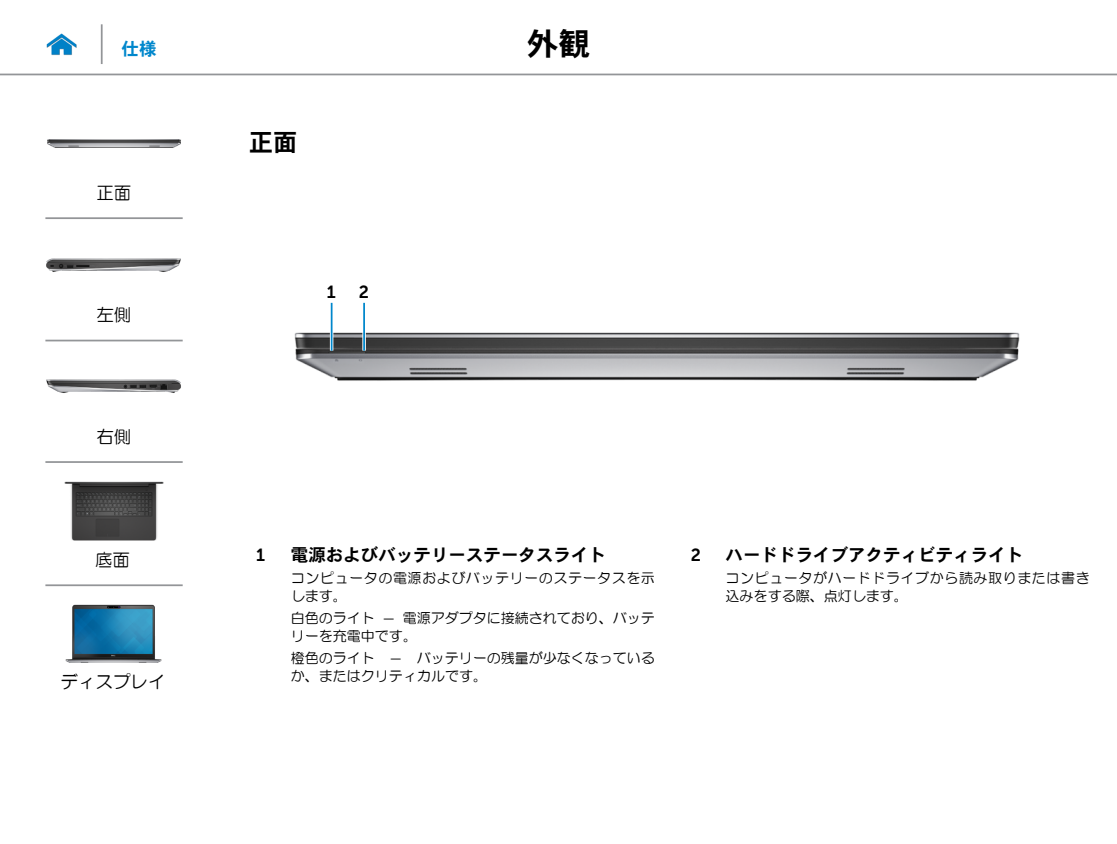
<style>
.page{position:relative;width:1117px;height:844px;background:#fff}
.page>*{position:absolute;margin:0;border:0;box-sizing:border-box;transform-origin:0 0}
.t1{font:31.5px "DFHS Gothic W7 WIN RKSJ H";color:#000}
.Head2{font:24.5px "DFHS Gothic W7 WIN RKSJ H";color:#000}
.Callout_Head{font:17.5px "DFHS Gothic W7 WIN RKSJ H";color:#000}
.t2{font:17.5px "HG Maru Gothic MPRO";color:#000}
.Callout-L{font:17.5px "Museo Sans For Dell 700";color:#000}
.Hyperlink{font:17.5px "DFHS Gothic W7 WIN RKSJ H";color:#0087cc}
.Callout_description{font:14px/17.5px "HG Maru Gothic MPRO";color:#000}
.Callout_description-2{font:14px/17.5px "HG Maru Gothic MPRO";letter-spacing:.04em;color:#000}
.s1{font-family:"Museo Sans For Dell"}
</style>
<div class="page">
<hr style="left:0;top:74px;width:1116px;height:1px;background:#939598">
<img style="left:46px;top:33px;width:31px;height:23px">
<img style="left:294px;top:332px;width:726px;height:49px">
<hr style="left:330px;top:303px;width:3px;height:47px;background:#fff">
<hr style="left:331px;top:303px;width:1px;height:47px;background:#0087cc">
<svg style="left:362px;top:332px;width:4px;height:18px"></svg>
<hr style="left:363px;top:303px;width:2px;height:47px;background:#0087cc">
<hr style="left:101px;top:24px;width:2px;height:40px;background:#939598">
<img style="left:47px;top:139px;width:134px;height:9px">
<img style="left:46px;top:258px;width:135px;height:14px">
<img style="left:46px;top:379px;width:135px;height:14px">
<img style="left:64px;top:481px;width:100px;height:59px">
<img style="left:65px;top:604px;width:97px;height:58px">
<hr style="left:45px;top:217px;width:138px;height:2px;background:#939598">
<hr style="left:45px;top:339px;width:138px;height:2px;background:#939598">
<hr style="left:45px;top:461px;width:138px;height:2px;background:#939598">
<hr style="left:45px;top:584px;width:138px;height:2px;background:#939598">
<p class="Hyperlink" style="left:122px;top:40px;width:36px">仕様</p>
<h1 class="t1" style="left:527px;top:28px;width:64px">外観</h1>
<p class="t2" style="left:96px;top:183px;width:36px">正面</p>
<p class="t2" style="left:96px;top:306px;width:36px">左側</p>
<p class="Head2" style="left:249px;top:129px;width:50px">正面</p>
<p class="Callout-L" style="left:327px;top:282px;width:10px">1</p>
<p class="Callout-L" style="left:359px;top:282px;width:12px">2</p>
<p class="t2" style="left:96px;top:428px;width:36px">右側</p>
<p class="t2" style="left:95px;top:550px;width:37px">底面</p>
<p class="t2" style="left:60px;top:673px;width:106px">ディスプレイ</p>
<p class="Callout-L" style="left:256px;top:544px;width:10px">1</p>
<p class="Callout_Head" style="left:291px;top:545px;width:316px">電源およびバッテリーステータスライト</p>
<p class="Callout_description-2" style="left:291px;top:569px;width:365px">コンピュータの電源およびバッテリーのステータスを示します。</p>
<p class="Callout_description" style="left:291px;top:609px;width:365px">白色のライト <span class="s1">—</span> 電源アダプタに接続されており、バッテリーを充電中です。</p>
<p class="Callout_description" style="left:291px;top:649px;width:365px">橙色のライト <span class="s1">—</span> バッテリーの残量が少なくなっているか、またはクリティカルです。</p>
<p class="Callout-L" style="left:690px;top:544px;width:12px">2</p>
<p class="Callout_Head" style="left:725px;top:545px;width:299px">ハードドライブアクティビティライト</p>
<p class="Callout_description-2" style="left:725px;top:569px;width:365px">コンピュータがハードドライブから読み取りまたは書き込みをする際、点灯します。</p>
</div>
